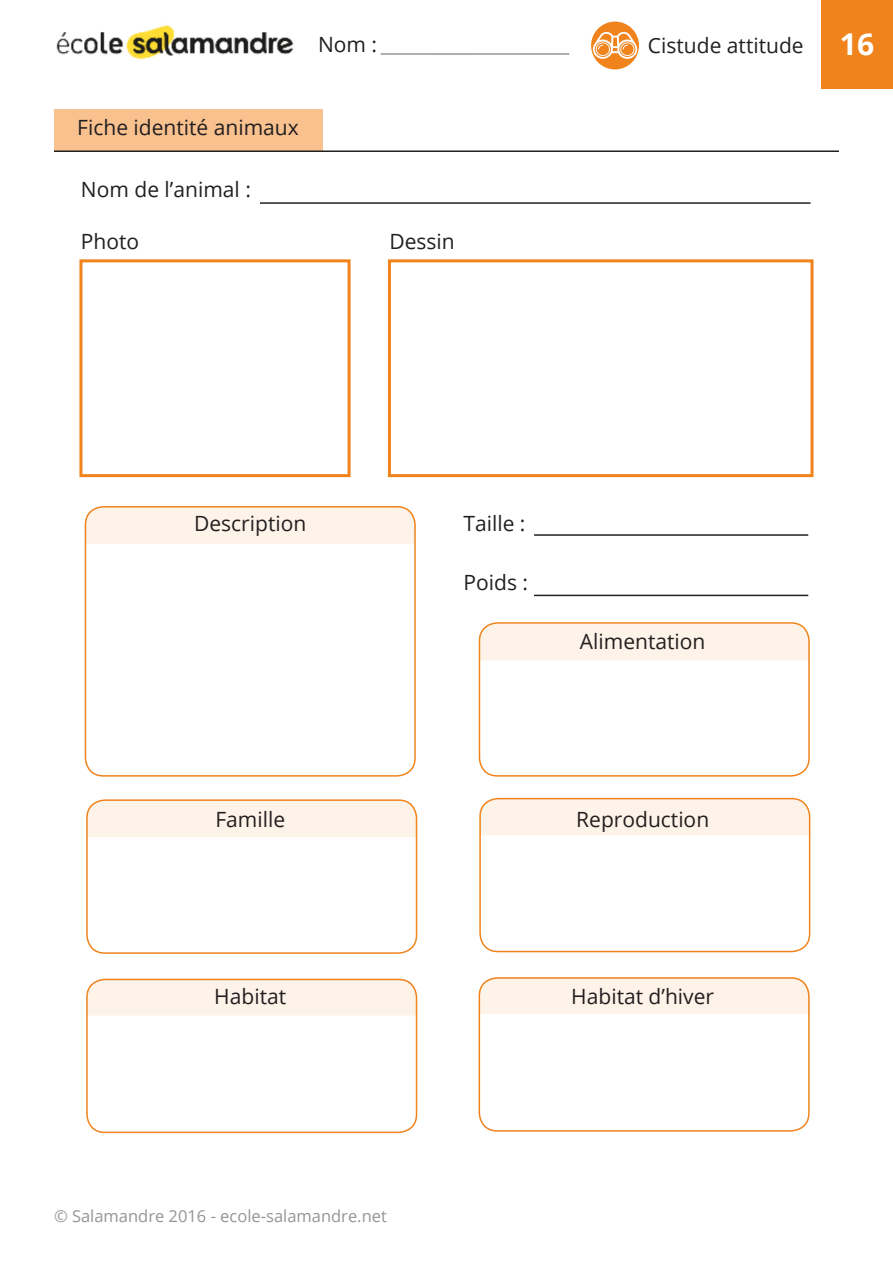
<style>
.page{position:relative;width:893px;height:1263px;background:#fff}
.page>*{position:absolute;margin:0;border:0;box-sizing:border-box;transform-origin:0 0}
.t1{font:700 30px "Open Sans";color:#fff}
.t2{font:21px "Open Sans";color:#231f20}
.t3{font:16.5px "Open Sans";color:#939598}
</style>
<div class="page">
<img style="left:56px;top:25px;width:238px;height:35px">
<div style="left:87px;top:800px;width:330px;height:37px;background:#fdf3e8"></div>
<div style="left:87px;top:979px;width:330px;height:36px;background:#fdf3e8"></div>
<div style="left:480px;top:977px;width:327px;height:37px;background:#fdf3e8"></div>
<div style="left:479px;top:624px;width:328px;height:36px;background:#fdf3e8"></div>
<div style="left:479px;top:798px;width:330px;height:37px;background:#fdf3e8"></div>
<div style="left:821px;top:0;width:72px;height:88px;background:#f0831c"></div>
<div style="left:591px;top:22px;width:48px;height:47px;background:#f0831c;border-radius:50%"></div>
<svg style="left:593px;top:30px;width:45px;height:31px"></svg>
<hr style="left:381px;top:53px;width:188px;height:2px;background:#939598">
<div style="left:54px;top:109px;width:268px;height:42px;background:#f8c18e"></div>
<div style="left:85px;top:507px;width:328px;height:37px;background:#fdf3e8"></div>
<hr style="left:54px;top:150px;width:785px;height:2px;background:#231f20">
<div style="left:79px;top:259px;width:272px;height:218px;background:#fff;border:3px solid #f0831c"></div>
<div style="left:388px;top:259px;width:425px;height:218px;background:#fff;border:3px solid #f0831c"></div>
<div style="left:85px;top:506px;width:331px;height:271px;border:2px solid #f0831c;border-radius:18px"></div>
<div style="left:86px;top:799px;width:331px;height:155px;border:2px solid #f0831c;border-radius:18px"></div>
<div style="left:86px;top:979px;width:331px;height:154px;border:2px solid #f0831c;border-radius:18px"></div>
<div style="left:479px;top:977px;width:331px;height:154px;border:2px solid #f0831c;border-radius:18px"></div>
<div style="left:479px;top:622px;width:331px;height:155px;border:2px solid #f0831c;border-radius:18px"></div>
<div style="left:479px;top:798px;width:331px;height:154px;border:2px solid #f0831c;border-radius:18px"></div>
<hr style="left:534px;top:534px;width:274px;height:2px;background:#231f20">
<hr style="left:534px;top:595px;width:274px;height:1px;background:#231f20">
<hr style="left:260px;top:202px;width:550px;height:2px;background:#231f20">
<p class="t2" style="left:318px;top:30px;width:61px">Nom :</p>
<p class="t2" style="left:648px;top:31px;width:157px">Cistude attitude</p>
<p class="t1" style="left:840px;top:23px;width:36px">16</p>
<p class="t2" style="left:77px;top:113px;width:223px">Fiche identité animaux</p>
<p class="t2" style="left:81px;top:175px;width:171px">Nom de l’animal :</p>
<p class="t2" style="left:81px;top:227px;width:60px">Photo</p>
<p class="t2" style="left:389px;top:227px;width:67px">Dessin</p>
<p class="t2" style="left:194px;top:509px;width:114px">Description</p>
<p class="t2" style="left:463px;top:509px;width:64px">Taille :</p>
<p class="t2" style="left:463px;top:568px;width:66px">Poids :</p>
<p class="t2" style="left:580px;top:627px;width:127px">Alimentation</p>
<p class="t2" style="left:215px;top:805px;width:71px">Famille</p>
<p class="t2" style="left:576px;top:805px;width:134px">Reproduction</p>
<p class="t2" style="left:214px;top:982px;width:73px">Habitat</p>
<p class="t2" style="left:571px;top:982px;width:144px">Habitat d’hiver</p>
<p class="t3" style="left:54px;top:1204px;width:334px">© Salamandre 2016 - ecole-salamandre.net</p>
</div>
